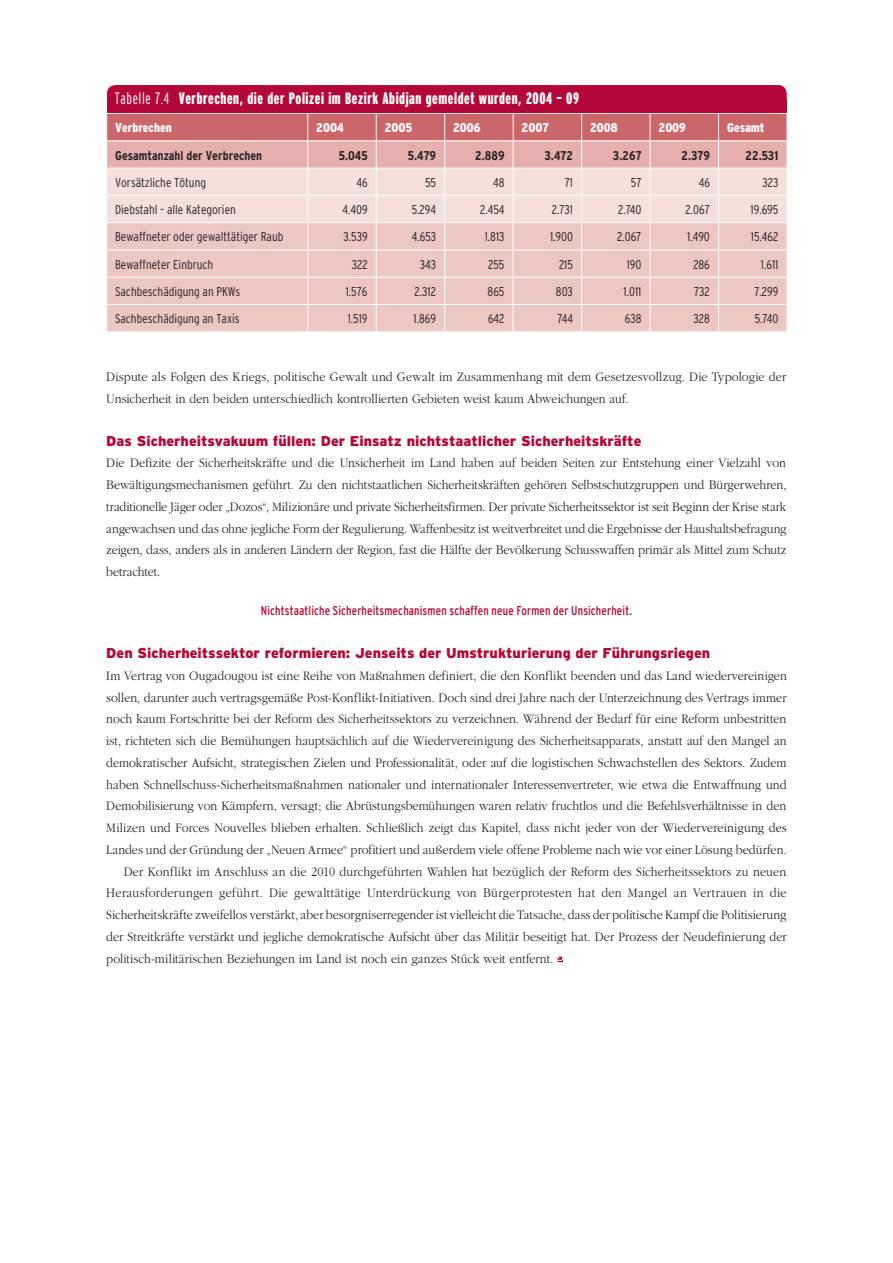
<style>
.page{position:relative;width:893px;height:1263px;background:#fff}
.page>*{position:absolute;margin:0;border:0;box-sizing:border-box;transform-origin:0 0}
.t1{font:900 extra-condensed 16.5px "Interstate";letter-spacing:.035em;color:#fff}
.t2{font:900 14.25px "Interstate";color:#b30738}
.t3{font:300 13.5px/21.8px "Garamond";letter-spacing:.005em;color:#231f20;scale:.9 1}
.t4{font:300 13.5px "Garamond";letter-spacing:.03em;color:#231f20;scale:.9 1}
.t5{font:300 condensed 12.75px "Interstate";color:#231f20}
.t6{font:condensed 12.75px "Interstate";letter-spacing:.015em;color:#b30738;scale:.95 1}
.t7{font:700 condensed 12.75px "Interstate";color:#231f20}
.t8{font:900 condensed 12.75px "Interstate";color:#fff}
.s1{font-weight:300}
</style>
<div class="page">
<svg style="left:557px;top:956px;width:6px;height:6px"></svg>
<svg style="left:106px;top:113px;width:681px;height:218px;background:#eac1bd"></svg>
<div style="left:107px;top:85px;width:680px;height:28px;background:#b30738;border-radius:9px"></div>
<p class="t1" style="left:115px;top:89px;width:466px"><span class="s1">Tabelle 7.4</span> Verbrechen, die der Polizei im Bezirk Abidjan gemeldet wurden, 2004 – 09</p>
<p class="t8" style="left:115px;top:121px;width:58px">Verbrechen</p>
<p class="t8" style="left:316px;top:121px;width:29px">2004</p>
<p class="t8" style="left:385px;top:121px;width:29px">2005</p>
<p class="t8" style="left:453px;top:121px;width:29px">2006</p>
<p class="t8" style="left:522px;top:121px;width:29px">2007</p>
<p class="t8" style="left:590px;top:121px;width:29px">2008</p>
<p class="t8" style="left:659px;top:121px;width:29px">2009</p>
<p class="t8" style="left:727px;top:121px;width:39px">Gesamt</p>
<p class="t7" style="left:115px;top:148px;width:149px">Gesamtanzahl der Verbrechen</p>
<p class="t7" style="left:339px;top:148px;width:31px">5.045</p>
<p class="t7" style="left:408px;top:148px;width:30px">5.479</p>
<p class="t7" style="left:475px;top:148px;width:31px">2.889</p>
<p class="t7" style="left:544px;top:148px;width:30px">3.472</p>
<p class="t7" style="left:613px;top:148px;width:30px">3.267</p>
<p class="t7" style="left:681px;top:148px;width:30px">2.379</p>
<p class="t7" style="left:745px;top:148px;width:35px">22.531</p>
<p class="t5" style="left:115px;top:175px;width:92px">Vorsätzliche Tötung</p>
<p class="t5" style="left:356px;top:175px;width:13px">46</p>
<p class="t5" style="left:425px;top:175px;width:13px">55</p>
<p class="t5" style="left:493px;top:175px;width:13px">48</p>
<p class="t5" style="left:565px;top:175px;width:10px">71</p>
<p class="t5" style="left:631px;top:175px;width:12px">57</p>
<p class="t5" style="left:699px;top:175px;width:13px">46</p>
<p class="t5" style="left:762px;top:175px;width:17px">323</p>
<p class="t5" style="left:115px;top:202px;width:122px">Diebstahl – alle Kategorien</p>
<p class="t5" style="left:342px;top:202px;width:27px">4.409</p>
<p class="t5" style="left:412px;top:202px;width:26px">5.294</p>
<p class="t5" style="left:480px;top:202px;width:26px">2.454</p>
<p class="t5" style="left:552px;top:202px;width:23px">2.731</p>
<p class="t5" style="left:618px;top:202px;width:25px">2.740</p>
<p class="t5" style="left:686px;top:202px;width:26px">2.067</p>
<p class="t5" style="left:751px;top:202px;width:29px">19.695</p>
<p class="t5" style="left:115px;top:230px;width:170px">Bewaffneter oder gewalttätiger Raub</p>
<p class="t5" style="left:344px;top:230px;width:26px">3.539</p>
<p class="t5" style="left:412px;top:230px;width:26px">4.653</p>
<p class="t5" style="left:485px;top:230px;width:21px">1.813</p>
<p class="t5" style="left:550px;top:230px;width:25px">1.900</p>
<p class="t5" style="left:617px;top:230px;width:26px">2.067</p>
<p class="t5" style="left:687px;top:230px;width:24px">1.490</p>
<p class="t5" style="left:751px;top:230px;width:29px">15.462</p>
<p class="t5" style="left:115px;top:257px;width:100px">Bewaffneter Einbruch</p>
<p class="t5" style="left:352px;top:257px;width:17px">322</p>
<p class="t5" style="left:420px;top:257px;width:18px">343</p>
<p class="t5" style="left:488px;top:257px;width:18px">255</p>
<p class="t5" style="left:559px;top:257px;width:15px">215</p>
<p class="t5" style="left:627px;top:257px;width:16px">190</p>
<p class="t5" style="left:693px;top:257px;width:18px">286</p>
<p class="t5" style="left:761px;top:257px;width:19px">1.611</p>
<p class="t5" style="left:115px;top:284px;width:127px">Sachbeschädigung an PKWs</p>
<p class="t5" style="left:346px;top:284px;width:23px">1.576</p>
<p class="t5" style="left:415px;top:284px;width:23px">2.312</p>
<p class="t5" style="left:488px;top:284px;width:18px">865</p>
<p class="t5" style="left:556px;top:284px;width:19px">803</p>
<p class="t5" style="left:624px;top:284px;width:19px">1.011</p>
<p class="t5" style="left:694px;top:284px;width:17px">732</p>
<p class="t5" style="left:754px;top:284px;width:25px">7.299</p>
<p class="t5" style="left:115px;top:312px;width:126px">Sachbeschädigung an Taxis</p>
<p class="t5" style="left:348px;top:312px;width:21px">1.519</p>
<p class="t5" style="left:414px;top:312px;width:24px">1.869</p>
<p class="t5" style="left:488px;top:312px;width:18px">642</p>
<p class="t5" style="left:558px;top:312px;width:17px">744</p>
<p class="t5" style="left:625px;top:312px;width:18px">638</p>
<p class="t5" style="left:693px;top:312px;width:18px">328</p>
<p class="t5" style="left:755px;top:312px;width:25px">5.740</p>
<p class="t3" style="left:106px;top:367px;width:757px">Dispute als Folgen des Kriegs, politische Gewalt und Gewalt im Zusammenhang mit dem Gesetzesvollzug. Die Typologie der<br>Unsicherheit in den beiden unterschiedlich kontrollierten Gebieten weist kaum Abweichungen auf.</p>
<p class="t2" style="left:106px;top:432px;width:537px">Das Sicherheitsvakuum füllen: Der Einsatz nichtstaatlicher Sicherheitskräfte</p>
<p class="t3" style="left:106px;top:453px;width:757px;text-align:justify">Die Defizite der Sicherheitskräfte und die Unsicherheit im Land haben auf beiden Seiten zur Entstehung einer Vielzahl von Bewältigungsmechanismen geführt. Zu den nichtstaatlichen Sicherheitskräften gehören Selbstschutzgruppen und Bürgerwehren, traditionelle Jäger oder „Dozos“, Milizionäre und private Sicherheitsfirmen. Der private Sicherheitssektor ist seit Beginn der Krise stark angewachsen und das ohne jegliche Form der Regulierung. Waffenbesitz ist weitverbreitet und die Ergebnisse der Haushaltsbefragung zeigen, dass, anders als in anderen Ländern der Region, fast die Hälfte der Bevölkerung Schusswaffen primär als Mittel zum Schutz betrachtet.</p>
<p class="t6" style="left:261px;top:603px;width:392px">Nichtstaatliche Sicherheitsmechanismen schaffen neue Formen der Unsicherheit.</p>
<p class="t2" style="left:106px;top:645px;width:605px">Den Sicherheitssektor reformieren: Jenseits der Umstrukturierung der Führungsriegen</p>
<p class="t3" style="left:106px;top:666px;width:758px">Im Vertrag von Ougadougou ist eine Reihe von Maßnahmen definiert, die den Konflikt beenden und das Land wiedervereinigen</p>
<p class="t3" style="left:106px;top:687px;width:757px">sollen, darunter auch vertragsgemäße Post-Konflikt-Initiativen. Doch sind drei Jahre nach der Unterzeichnung des Vertrags immer</p>
<p class="t3" style="left:106px;top:709px;width:757px">noch kaum Fortschritte bei der Reform des Sicherheitssektors zu verzeichnen. Während der Bedarf für eine Reform unbestritten</p>
<p class="t3" style="left:106px;top:731px;width:758px">ist, richteten sich die Bemühungen hauptsächlich auf die Wiedervereinigung des Sicherheitsapparats, anstatt auf den Mangel an</p>
<p class="t3" style="left:106px;top:753px;width:757px">demokratischer Aufsicht, strategischen Zielen und Professionalität, oder auf die logistischen Schwachstellen des Sektors. Zudem</p>
<p class="t3" style="left:106px;top:774px;width:757px">haben Schnellschuss-Sicherheitsmaßnahmen nationaler und internationaler Interessenvertreter, wie etwa die Entwaffnung und</p>
<p class="t3" style="left:106px;top:796px;width:757px">Demobilisierung von Kämpfern, versagt; die Abrüstungsbemühungen waren relativ fruchtlos und die Befehlsverhältnisse in den</p>
<p class="t3" style="left:106px;top:818px;width:758px">Milizen und Forces Nouvelles blieben erhalten. Schließlich zeigt das Kapitel, dass nicht jeder von der Wiedervereinigung des</p>
<p class="t3" style="left:106px;top:840px;width:757px">Landes und der Gründung der „Neuen Armee“ profitiert und außerdem viele offene Probleme nach wie vor einer Lösung bedürfen.</p>
<p class="t3" style="left:124px;top:861px;width:737px">Der Konflikt im Anschluss an die 2010 durchgeführten Wahlen hat bezüglich der Reform des Sicherheitssektors zu neuen</p>
<p class="t4" style="left:106px;top:888px;width:757px">Herausforderungen geführt. Die gewalttätige Unterdrückung von Bürgerprotesten hat den Mangel an Vertrauen in die</p>
<p class="t3" style="left:106px;top:905px;width:757px">Sicherheitskräfte zweifellos verstärkt, aber besorgniserregender ist vielleicht die Tatsache, dass der politische Kampf die Politisierung</p>
<p class="t3" style="left:106px;top:927px;width:757px">der Streitkräfte verstärkt und jegliche demokratische Aufsicht über das Militär beseitigt hat. Der Prozess der Neudefinierung der</p>
<p class="t3" style="left:106px;top:948px;width:498px">politisch-militärischen Beziehungen im Land ist noch ein ganzes Stück weit entfernt.</p>
</div>
